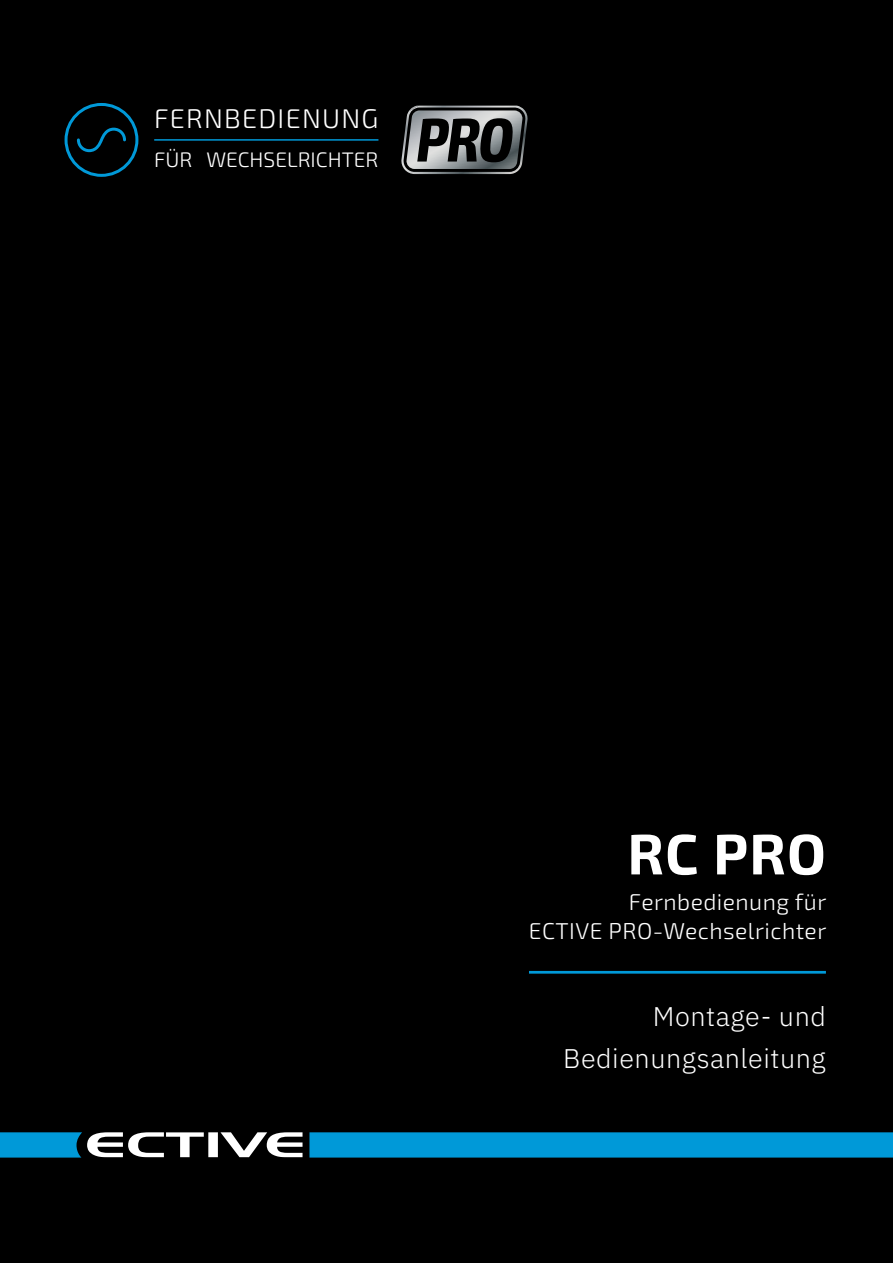
<style>
.page{position:relative;width:893px;height:1263px;background:#000}
.page>*{position:absolute;margin:0;border:0;box-sizing:border-box;transform-origin:0 0}
.t1{font:700 57px "Exo 2";color:#fff}
.t2{font:300 27px/42px "IBM Plex Sans";letter-spacing:.02em;color:#fff;text-align:right}
.t3{font:300 27px "Exo 2";letter-spacing:.045em;color:#fff}
.t4{font:300 22.95px/29.4px "Exo 2";letter-spacing:.02em;color:#fff;text-align:right}
.t5{font:300 21px "Exo 2";color:#fff}
</style>
<div class="page">
<div style="left:309px;top:1132px;width:584px;height:25px;background:#0099d8"></div>
<svg style="left:0;top:1132px;width:303px;height:25px"></svg>
<hr style="left:154px;top:139px;width:224px;height:2px;background:#0099d8">
<hr style="left:529px;top:971px;width:297px;height:3px;background:#0099d8">
<svg style="left:64px;top:103px;width:75px;height:74px"></svg>
<svg style="left:401px;top:106px;width:127px;height:68px"></svg>
<p class="t3" style="left:154px;top:103px;width:226px">FERNBEDIENUNG</p>
<p class="t5" style="left:154px;top:147px;width:226px">FÜR WECHSELRICHTER</p>
<h1 class="t1" style="left:627px;top:820px;width:200px">RC PRO</h1>
<p class="t4" style="left:529px;top:887px;width:299px">Fernbedienung für<br>ECTIVE PRO-Wechselrichter</p>
<p class="t2" style="left:563px;top:993px;width:264px">Montage- und<br>Bedienungsanleitung</p>
</div>
